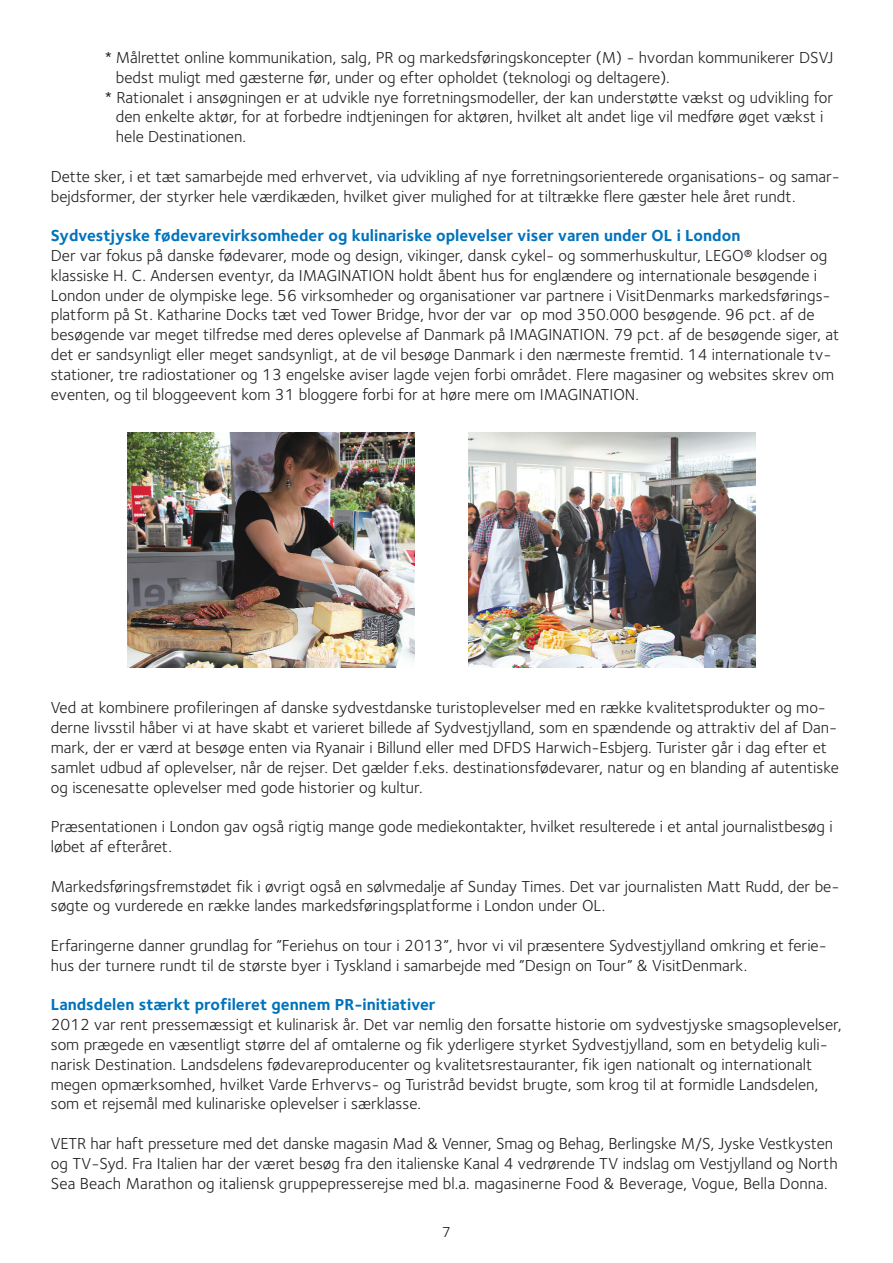
<style>
.page{position:relative;width:893px;height:1263px;background:#fff}
.page>*{position:absolute;margin:0;border:0;box-sizing:border-box;transform-origin:0 0}
.t1{font:16.5px/19.8px "Foundry Sterling";color:#231f20}
.t2{font:700 16.5px "Foundry Sterling";color:#0073bc}
.t3{font:15px "Foundry Sterling";color:#231f20}
</style>
<div class="page">
<img style="left:127px;top:432px;width:287px;height:236px">
<img style="left:468px;top:432px;width:287px;height:236px">
<p class="t1" style="left:105px;top:49px;width:730px">* Målrettet online kommunikation, salg, PR og markedsføringskoncepter (M) - hvordan kommunikerer DSVJ</p>
<p class="t1" style="left:116px;top:69px;width:555px">bedst muligt med gæsterne før, under og efter opholdet (teknologi og deltagere).</p>
<p class="t1" style="left:105px;top:89px;width:730px">* Rationalet i ansøgningen er at udvikle nye forretningsmodeller, der kan understøtte vækst og udvikling for</p>
<p class="t1" style="left:116px;top:109px;width:709px">den enkelte aktør, for at forbedre indtjeningen for aktøren, hvilket alt andet lige vil medføre øget vækst i</p>
<p class="t1" style="left:116px;top:128px;width:131px">hele Destinationen.</p>
<p class="t1" style="left:51px;top:168px;width:791px">Dette sker, i et tæt samarbejde med erhvervet, via udvikling af nye forretningsorienterede organisations- og samar&shy;bejdsformer, der styrker hele værdikæden, hvilket giver mulighed for at tiltrække flere gæster hele året rundt.</p>
<p class="t2" style="left:51px;top:229px;width:691px">Sydvestjyske fødevarevirksomheder og kulinariske oplevelser viser varen under OL i London</p>
<p class="t1" style="left:51px;top:247px;width:790px">Der var fokus på danske fødevarer, mode og design, vikinger, dansk cykel- og sommerhuskultur, LEGO® klodser og klassiske H. C. Andersen eventyr, da IMAGINATION holdt åbent hus for englændere og internationale besøgende i London under de olympiske lege. 56 virksomheder og organisationer var partnere i VisitDenmarks markedsførings&shy;platform på St. Katharine Docks tæt ved Tower Bridge, hvor der var op mod 350.000 besøgende. 96 pct. af de besøgende var meget tilfredse med deres oplevelse af Danmark på IMAGINATION. 79 pct. af de besøgende siger, at det er sandsynligt eller meget sandsynligt, at de vil besøge Danmark i den nærmeste fremtid. 14 internationale tv&shy;stationer, tre radiostationer og 13 engelske aviser lagde vejen forbi området. Flere magasiner og websites skrev om eventen, og til bloggeevent kom 31 bloggere forbi for at høre mere om IMAGINATION.</p>
<p class="t1" style="left:51px;top:700px;width:790px">Ved at kombinere profileringen af danske sydvestdanske turistoplevelser med en række kvalitetsprodukter og mo&shy;derne livsstil håber vi at have skabt et varieret billede af Sydvestjylland, som en spændende og attraktiv del af Dan&shy;mark, der er værd at besøge enten via Ryanair i Billund eller med DFDS Harwich-Esbjerg. Turister går i dag efter et samlet udbud af oplevelser, når de rejser. Det gælder f.eks. destinationsfødevarer, natur og en blanding af autentiske og iscenesatte oplevelser med gode historier og kultur.</p>
<p class="t1" style="left:51px;top:818px;width:783px">Præsentationen i London gav også rigtig mange gode mediekontakter, hvilket resulterede i et antal journalistbesøg i løbet af efteråret.</p>
<p class="t1" style="left:51px;top:878px;width:790px">Markedsføringsfremstødet fik i øvrigt også en sølvmedalje af Sunday Times. Det var journalisten Matt Rudd, der be&shy;søgte og vurderede en række landes markedsføringsplatforme i London under OL.</p>
<p class="t1" style="left:51px;top:937px;width:777px">Erfaringerne danner grundlag for ”Feriehus on tour i 2013”, hvor vi vil præsentere Sydvestjylland omkring et ferie&shy;hus der turnere rundt til de største byer i Tyskland i samarbejde med ”Design on Tour” &amp; VisitDenmark.</p>
<p class="t2" style="left:51px;top:998px;width:386px">Landsdelen stærkt profileret gennem PR-initiativer</p>
<p class="t1" style="left:51px;top:1016px;width:792px">2012 var rent pressemæssigt et kulinarisk år. Det var nemlig den forsatte historie om sydvestjyske smagsoplevelser, som prægede en væsentligt større del af omtalerne og fik yderligere styrket Sydvestjylland, som en betydelig kuli&shy;narisk Destination. Landsdelens fødevareproducenter og kvalitetsrestauranter, fik igen nationalt og internationalt megen opmærksomhed, hvilket Varde Erhvervs- og Turistråd bevidst brugte, som krog til at formidle Landsdelen, som et rejsemål med kulinariske oplevelser i særklasse.</p>
<p class="t1" style="left:51px;top:1135px;width:788px">VETR har haft presseture med det danske magasin Mad &amp; Venner, Smag og Behag, Berlingske M/S, Jyske Vestkysten og TV-Syd. Fra Italien har der været besøg fra den italienske Kanal 4 vedrørende TV indslag om Vestjylland og North<br>Sea Beach Marathon og italiensk gruppepresserejse med bl.a. magasinerne Food &amp; Beverage, Vogue, Bella Donna.</p>
<p class="t3" style="left:442px;top:1227px;width:10px">7</p>
</div>
